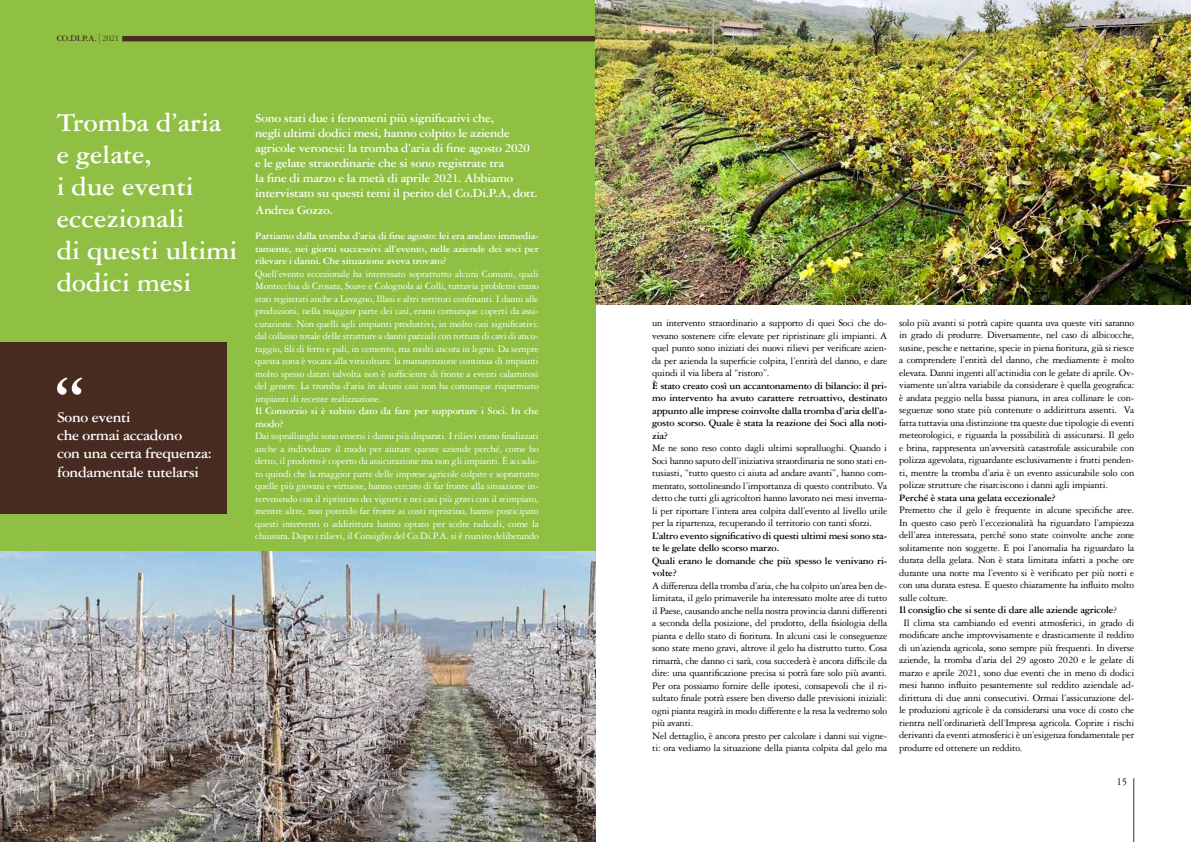
<style>
.page{position:relative;width:1191px;height:842px;background:#fff}
.page>*{position:absolute;margin:0;border:0;box-sizing:border-box;transform-origin:0 0}
.t1{font:700 79.4px "Garamond 3 LT Std";color:#fff}
.t2{font:700 28px/32px "Garamond 3 LT Std";color:#fff}
.t3{font:700 15.8px/18.4px "Garamond 3 LT Std";letter-spacing:-.02em;color:#fff}
.t4{font:700 13px/15px "Garamond 3 LT Std";letter-spacing:-.02em;color:#fff}
.t5{font:700 11px "Garamond 3 LT Std";color:#472b20}
.t6{font:10.5px/12.5px "Garamond 3 LT Std";letter-spacing:-.02em;color:#000;text-align:justify}
.t7{font:10.5px/12.5px "Garamond 3 LT Std";letter-spacing:-.02em;color:#fff;text-align:justify}
.t8{font:700 10.5px/12.5px "Garamond 3 LT Std";letter-spacing:-.02em;color:#000;text-align:justify}
.t9{font:700 10.5px/12.5px "Garamond 3 LT Std";letter-spacing:-.02em;color:#fff;text-align:justify}
.t10{font:700 9px "Garamond 3 LT Std";color:#472b20}
.s1{font-weight:400;font-size:9.6px}
.s2{font-weight:400}
</style>
<div class="page">
<hr style="left:1133px;top:778px;width:1px;height:64px;background:#472b20">
<div style="left:0;top:0;width:595px;height:842px;background:#8fc043"></div>
<div style="left:0;top:342px;width:227px;height:171px;background:#472b20"></div>
<div style="left:122px;top:36px;width:473px;height:5px;background:#472b20"></div>
<img style="left:0;top:551px;width:595px;height:291px">
<img style="left:595px;top:0;width:596px;height:304px">
<p class="t10" style="left:57px;top:34px;width:64px">CO.DI.P.A. <span class="s1">|</span> <span class="s2">2021</span></p>
<h2 class="t2" style="left:57px;top:107px;width:182px">Tromba d’aria e gelate,<br>i due eventi eccezionali<br>di questi ultimi dodici mesi</h2>
<h1 class="t1" style="left:50px;top:359px;width:37px">“</h1>
<h3 class="t3" style="left:57px;top:407px;width:156px">Sono eventi<br>che ormai accadono<br>con una certa frequenza: fondamentale tutelarsi</h3>
<p class="t4" style="left:255px;top:110px;width:284px">Sono stati due i fenomeni più significativi che,<br>negli ultimi dodici mesi, hanno colpito le aziende agricole veronesi: la tromba d’aria di fine agosto 2020 e le gelate straordinarie che si sono registrate tra<br>la fine di marzo e la metà di aprile 2021. Abbiamo intervistato su questi temi il perito del Co.Di.P.A, dott.</p>
<p class="t4" style="left:255px;top:203px;width:79px">Andrea Gozzo.</p>
<p class="t9" style="left:255px;top:230px;width:285px">Partiamo dalla tromba d’aria di fine agosto: lei era andato immedia&shy;tamente, nei giorni successivi all’evento, nelle aziende dei soci per rilevare i danni. Che situazione aveva trovato?</p>
<p class="t7" style="left:255px;top:267px;width:285px">Quell’evento eccezionale ha interessato soprattutto alcuni Comuni, quali Montecchia di Crosara, Soave e Colognola ai Colli, tuttavia problemi erano stati registrati anche a Lavagno, Illasi e altri territori confinanti. I danni alle produzioni, nella maggior parte dei casi, erano comunque coperti da assi&shy;curazione. Non quelli agli impianti produttivi, in molto casi significativi: dal collasso totale delle strutture a danni parziali con rottura di cavi di anco&shy;raggio, fili di ferro e pali, in cemento, ma molti ancora in legno. Da sempre questa zona è vocata alla viticoltura: la manutenzione continua di impianti molto spesso datati talvolta non è sufficiente di fronte a eventi calamitosi del genere. La tromba d’aria in alcuni casi non ha comunque risparmiato impianti di recente realizzazione.</p>
<p class="t9" style="left:255px;top:405px;width:285px">Il Consorzio si è subito dato da fare per supportare i Soci. In che modo?</p>
<p class="t7" style="left:255px;top:430px;width:285px">Dai sopralluoghi sono emersi i danni più disparati. I rilievi erano finalizzati anche a individuare il modo per aiutare queste aziende perché, come ho detto, il prodotto è coperto da assicurazione ma non gli impianti. È accadu&shy;to quindi che la maggior parte delle imprese agricole colpite e soprattutto quelle più giovani e virtuose, hanno cercato di far fronte alla situazione in&shy;tervenendo con il ripristino dei vigneti e nei casi più gravi con il reimpiato, mentre altre, non potendo far fronte ai costi ripristino, hanno posticipato questi interventi o addirittura hanno optato per scelte radicali, come la chiusura. Dopo i rilievi, il Consiglio del Co.Di.P.A. si è riunito deliberando</p>
<p class="t6" style="left:652px;top:317px;width:236px">un intervento straordinario a supporto di quei Soci che do&shy;vevano sostenere cifre elevate per ripristinare gli impianti. A quel punto sono iniziati dei nuovi rilievi per verificare azien&shy;da per azienda la superficie colpita, l’entità del danno, e dare quindi il via libera al “ristoro”.</p>
<p class="t8" style="left:652px;top:379px;width:236px">È stato creato così un accantonamento di bilancio: il pri&shy;mo intervento ha avuto carattere retroattivo, destinato appunto alle imprese coinvolte dalla tromba d’aria dell’a&shy;gosto scorso. Quale è stata la reazione dei Soci alla noti&shy;zia?</p>
<p class="t6" style="left:652px;top:442px;width:236px">Me ne sono reso conto dagli ultimi sopralluoghi. Quando i Soci hanno saputo dell’iniziativa straordinaria ne sono stati en&shy;tusiasti, “tutto questo ci aiuta ad andare avanti”, hanno com&shy;mentato, sottolineando l’importanza di questo contributo. Va detto che tutti gli agricoltori hanno lavorato nei mesi inverna&shy;li per riportare l’intera area colpita dall’evento al livello utile per la ripartenza, recuperando il territorio con tanti sforzi.</p>
<p class="t8" style="left:652px;top:529px;width:236px;text-align:left">L’altro evento significativo di questi ultimi mesi sono sta&shy;te le gelate dello scorso marzo.<br>Quali erano le domande che più spesso le venivano ri&shy;volte?</p>
<p class="t6" style="left:652px;top:579px;width:236px;text-align:left">A differenza della tromba d’aria, che ha colpito un’area ben de&shy;limitata, il gelo primaverile ha interessato molte aree di tutto il Paese, causando anche nella nostra provincia danni differenti a seconda della posizione, del prodotto, della fisiologia della pianta e dello stato di fioritura. In alcuni casi le conseguenze sono state meno gravi, altrove il gelo ha distrutto tutto. Cosa rimarrà, che danno ci sarà, cosa succederà è ancora difficile da dire: una quantificazione precisa si potrà fare solo più avanti.<br>Per ora possiamo fornire delle ipotesi, consapevoli che il ri&shy;sultato finale potrà essere ben diverso dalle previsioni iniziali: ogni pianta reagirà in modo differente e la resa la vedremo solo più avanti.<br>Nel dettaglio, è ancora presto per calcolare i danni sui vigne&shy;ti: ora vediamo la situazione della pianta colpita dal gelo ma</p>
<p class="t6" style="left:899px;top:317px;width:236px">solo più avanti si potrà capire quanta uva queste viti saranno in grado di produrre. Diversamente, nel caso di albicocche, susine, pesche e nettarine, specie in piena fioritura, già si riesce a comprendere l’entità del danno, che mediamente è molto elevata. Danni ingenti all’actinidia con le gelate di aprile. Ov&shy;viamente un’altra variabile da considerare è quella geografica: è andata peggio nella bassa pianura, in area collinare le con&shy;seguenze sono state più contenute o addirittura assenti. Va fatta tuttavia una distinzione tra queste due tipologie di eventi meteorologici, e riguarda la possibilità di assicurarsi. Il gelo e brina, rappresenta un’avversità catastrofale assicurabile con polizza agevolata, riguardante esclusivamente i frutti penden&shy;ti, mentre la tromba d’aria è un evento assicurabile solo con polizze strutture che risarciscono i danni agli impianti.</p>
<p class="t8" style="left:899px;top:491px;width:158px">Perché è stata una gelata eccezionale?</p>
<p class="t6" style="left:899px;top:504px;width:236px">Premetto che il gelo è frequente in alcune specifiche aree.</p>
<p class="t6" style="left:899px;top:517px;width:236px">In questo caso però l’eccezionalità ha riguardato l’ampiezza</p>
<p class="t6" style="left:899px;top:529px;width:236px">dell’area interessata, perché sono state coinvolte anche zone</p>
<p class="t6" style="left:899px;top:541px;width:236px">solitamente non soggette. E poi l’anomalia ha riguardato la</p>
<p class="t6" style="left:899px;top:554px;width:236px">durata della gelata. Non è stata limitata infatti a poche ore</p>
<p class="t6" style="left:899px;top:566px;width:236px">durante una notte ma l’evento si è verificato per più notti e</p>
<p class="t6" style="left:899px;top:579px;width:236px">con una durata estesa. E questo chiaramente ha influito molto</p>
<p class="t6" style="left:899px;top:591px;width:51px">sulle colture.</p>
<p class="t8" style="left:899px;top:604px;width:219px">Il consiglio che si sente di dare alle aziende agricole<span class="s2">?</span></p>
<p class="t6" style="left:903px;top:616px;width:232px">Il clima sta cambiando ed eventi atmosferici, in grado di</p>
<p class="t6" style="left:899px;top:629px;width:236px">modificare anche improvvisamente e drasticamente il reddito</p>
<p class="t6" style="left:899px;top:641px;width:236px">di un’azienda agricola, sono sempre più frequenti. In diverse</p>
<p class="t6" style="left:899px;top:654px;width:236px">aziende, la tromba d’aria del 29 agosto 2020 e le gelate di</p>
<p class="t6" style="left:899px;top:666px;width:236px">marzo e aprile 2021, sono due eventi che in meno di dodici</p>
<p class="t6" style="left:899px;top:679px;width:236px">mesi hanno influito pesantemente sul reddito aziendale ad-</p>
<p class="t6" style="left:899px;top:691px;width:236px">dirittura di due anni consecutivi. Ormai l’assicurazione del-</p>
<p class="t6" style="left:899px;top:704px;width:236px">le produzioni agricole è da considerarsi una voce di costo che</p>
<p class="t6" style="left:899px;top:716px;width:236px">rientra nell’ordinarietà dell’Impresa agricola. Coprire i rischi</p>
<p class="t6" style="left:899px;top:729px;width:236px">derivanti da eventi atmosferici è un’esigenza fondamentale per</p>
<p class="t6" style="left:899px;top:741px;width:125px">produrre ed ottenere un reddito.</p>
<p class="t5" style="left:1116px;top:776px;width:12px">15</p>
</div>
